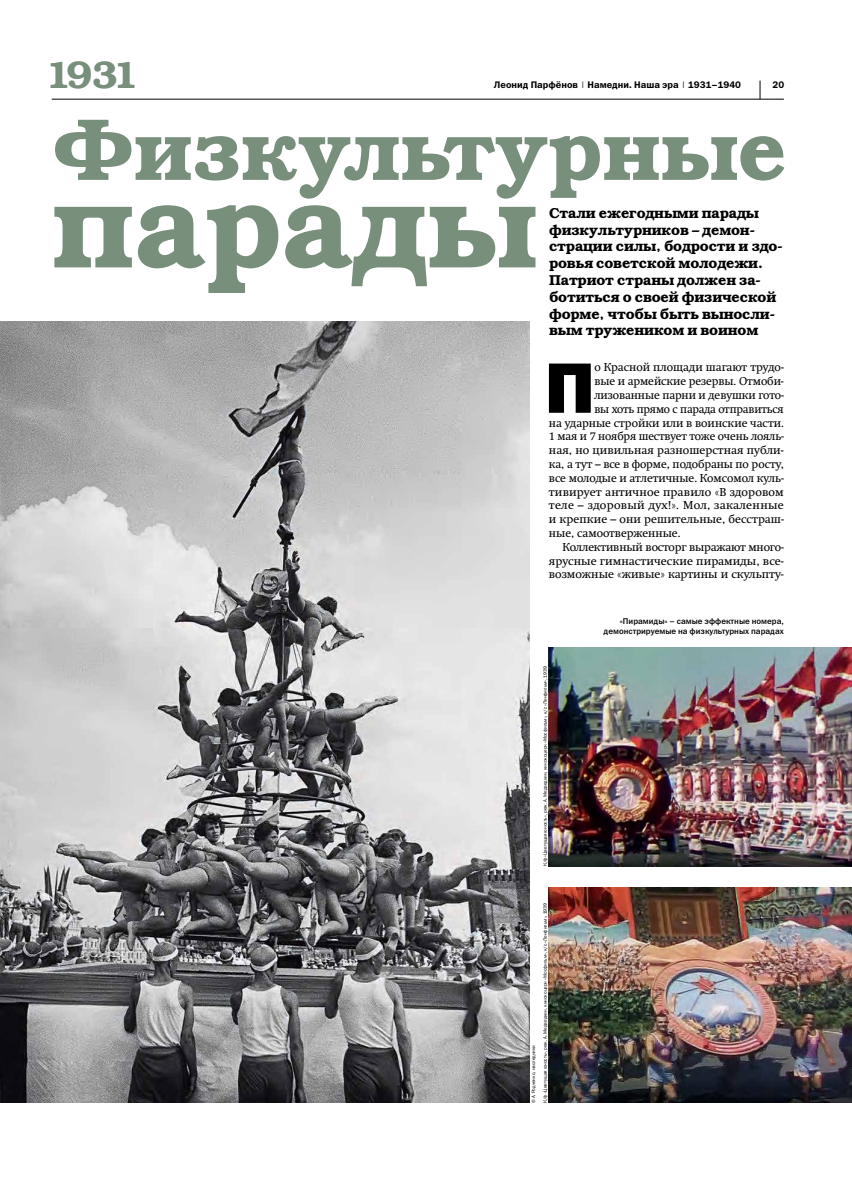
<style>
.page{position:relative;width:852px;height:1192px;background:#fff}
.page>*{position:absolute;margin:0;border:0;box-sizing:border-box;transform-origin:0 0}
.t1{font:120.62px "Bookman Demi ITC";color:#778f7b}
.t2{font:85px "Bookman Demi ITC";color:#778f7b}
.t3{font:71.75px "Franklin Gothic Heavy C";color:#000}
.t4{font:38.38px "Bookman Demi ITC";color:#778f7b}
.t5{font:14.38px/16.8px "Bookman Demi ITC";letter-spacing:-.01em;color:#000}
.t6{font:11.38px "Swift C";color:#000}
.t7{font:11.38px "Swift C";letter-spacing:.025em;color:#000}
.t8{font:9.62px "Franklin Gothic Demi C";color:#000}
.t9{font:8.38px/9.6px "Franklin Gothic Medium C";color:#000;text-align:right}
.t10{font:4.75px "Franklin Gothic Book C";color:#000}
.s1{font-family:"Franklin Gothic Book C"}
</style>
<div class="page">
<hr style="left:52px;top:99px;width:731px;height:1px;background:#000">
<svg style="left:759px;top:81px;width:1px;height:18px"></svg>
<img style="left:1px;top:322px;width:528px;height:781px">
<img style="left:548px;top:647px;width:303px;height:219px">
<img style="left:548px;top:887px;width:303px;height:216px">
<h3 class="t4" style="left:46px;top:52px;width:94px">1931</h3>
<p class="t8" style="left:493px;top:79px;width:249px">Леонид Парфёнов <span class="s1">|</span> Намедни. Наша эра <span class="s1">|</span> 1931–1940</p>
<p class="t8" style="left:772px;top:79px;width:13px">20</p>
<h2 class="t2" style="left:53px;top:100px;width:735px">Физкультурные</h2>
<h1 class="t1" style="left:52px;top:154px;width:486px">парады</h1>
<p class="t5" style="left:549px;top:205px;width:235px">Стали ежегодными парады физкультурников – демон&shy;страции силы, бодрости и здо&shy;ровья советской молодежи.<br>Патриот страны должен за&shy;ботиться о своей физической форме, чтобы быть выносли&shy;вым тружеником и воином</p>
<h3 class="t3" style="left:544px;top:347px;width:52px">П</h3>
<p class="t6" style="left:594px;top:361px;width:191px">о Красной площади шагают трудо-</p>
<p class="t6" style="left:594px;top:375px;width:191px">вые и армейские резервы. Отмоби-</p>
<p class="t6" style="left:594px;top:388px;width:191px">лизованные парни и девушки гото-</p>
<p class="t6" style="left:594px;top:402px;width:191px">вы хоть прямо с парада отправиться</p>
<p class="t6" style="left:548px;top:416px;width:236px">на ударные стройки или в воинские части.</p>
<p class="t6" style="left:548px;top:430px;width:236px">1 мая и 7 ноября шествует тоже очень лояль-</p>
<p class="t6" style="left:548px;top:444px;width:236px">ная, но цивильная разношерстная публи-</p>
<p class="t6" style="left:548px;top:457px;width:236px">ка, а тут – все в форме, подобраны по росту,</p>
<p class="t6" style="left:548px;top:471px;width:236px">все молодые и атлетичные. Комсомол куль-</p>
<p class="t6" style="left:548px;top:485px;width:236px">тивирует античное правило «В здоровом</p>
<p class="t7" style="left:548px;top:499px;width:236px">теле – здоровый дух!». Мол, закаленные</p>
<p class="t6" style="left:548px;top:513px;width:236px">и крепкие – они решительные, бесстраш-</p>
<p class="t6" style="left:548px;top:526px;width:133px">ные, самоотверженные.</p>
<p class="t6" style="left:562px;top:540px;width:223px">Коллективный восторг выражают много-</p>
<p class="t6" style="left:548px;top:554px;width:236px">ярусные гимнастические пирамиды, все-</p>
<p class="t6" style="left:548px;top:568px;width:236px">возможные «живые» картины и скульпту-</p>
<p class="t10" style="left:542px;top:866px;width:202px;rotate:-90deg">К/ф «Цветущая юность», реж. А. Медведкин, кинокоцерн «Мосфильм», к/с «Ленфильм», 1939</p>
<p class="t10" style="left:542px;top:1103px;width:202px;rotate:-90deg">К/ф «Цветущая юность», реж. А. Медведкин, кинокоцерн «Мосфильм», к/с «Ленфильм», 1939</p>
<p class="t10" style="left:530px;top:1103px;width:60px;rotate:-90deg">© А. Родченко, наследники</p>
<p class="t9" style="left:603px;top:616px;width:182px">«Пирамиды» – самые эффектные номера, демонстрируемые на физкультурных парадах</p>
</div>
